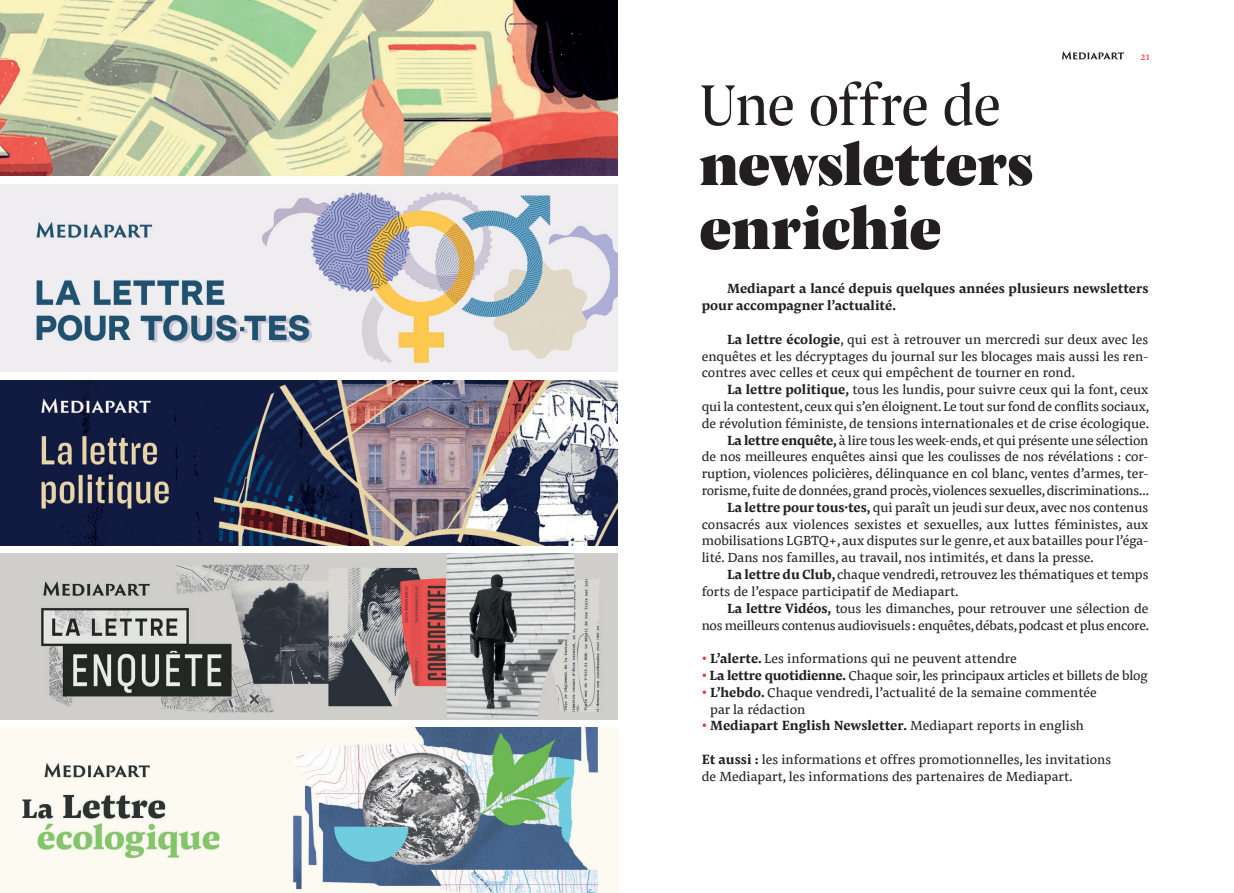
<style>
.page{position:relative;width:1234px;height:893px;background:#fff}
.page>*{position:absolute;margin:0;border:0;box-sizing:border-box;transform-origin:0 0}
.TITRE_Pensum{font:900 60px/60px "Pensum Display";letter-spacing:-.01em;color:#231f20}
.TEXTE_COURANT_PENSUM{font:13.8px/16.8px "Pensum Pro";color:#231f20;text-align:justify}
.TEXTE_COURANT_PENSUM-2{font:13.8px/16.8px "Pensum Pro";letter-spacing:-.02em;color:#231f20;text-align:right}
.TEXTE_COURANT_PENSUM-3{font:700 13.8px/16.8px "Pensum Pro";color:#231f20}
.t1{font:11.25px "Pensum Display";color:#ee3e34}
.s1{font-weight:400}
.s2{font-weight:700}
.s3{font-weight:700;color:#ee3e34}
.s4{color:#ee3e34}
</style>
<div class="page">
<svg style="left:1062px;top:51px;width:61px;height:9px"></svg>
<img style="left:0;top:184px;width:617px;height:188px">
<img style="left:0;top:0;width:617px;height:176px">
<img style="left:0;top:728px;width:617px;height:165px">
<img style="left:0;top:553px;width:617px;height:166px">
<img style="left:0;top:380px;width:617px;height:165px">
<p class="t1" style="left:1140px;top:48px;width:11px">21</p>
<p class="TITRE_Pensum" style="left:699px;top:72px;width:336px"><span class="s1">Une offre de </span>newsletters</p>
<p class="TITRE_Pensum" style="left:699px;top:196px;width:244px">enrichie</p>
<p class="TEXTE_COURANT_PENSUM-3" style="left:701px;top:280px;width:448px;text-indent:26px">Mediapart a lancé depuis quelques années plusieurs newsletters pour accompagner l’actualité.</p>
<p class="TEXTE_COURANT_PENSUM" style="left:701px;top:331px;width:448px;text-indent:26px"><span class="s2">La lettre écologie</span>, qui est à retrouver un mercredi sur deux avec les enquêtes et les décryptages du journal sur les blocages mais aussi les ren&shy;contres avec celles et ceux qui empêchent de tourner en rond.</p>
<p class="TEXTE_COURANT_PENSUM" style="left:701px;top:381px;width:449px;text-indent:26px"><span class="s2">La lettre politique,</span> tous les lundis, pour suivre ceux qui la font, ceux qui la contestent, ceux qui s’en éloignent. Le tout sur fond de conflits sociaux, de révolution féministe, de tensions internationales et de crise écologique.</p>
<p class="TEXTE_COURANT_PENSUM" style="left:701px;top:431px;width:449px;text-indent:26px"><span class="s2">La lettre enquête,</span> à lire tous les week-ends, et qui présente une sélection de nos meilleures enquêtes ainsi que les coulisses de nos révélations : cor&shy;ruption, violences policières, délinquance en col blanc, ventes d’armes, ter&shy;rorisme, fuite de données, grand procès, violences sexuelles, discriminations…</p>
<p class="TEXTE_COURANT_PENSUM" style="left:701px;top:499px;width:448px;text-indent:26px"><span class="s2">La lettre pour tous·tes,</span> qui paraît un jeudi sur deux, avec nos contenus consacrés aux violences sexistes et sexuelles, aux luttes féministes, aux mobilisations LGBTQ+, aux disputes sur le genre, et aux batailles pour l’éga&shy;lité. Dans nos familles, au travail, nos intimités, et dans la presse.</p>
<p class="TEXTE_COURANT_PENSUM" style="left:701px;top:566px;width:448px;text-indent:26px"><span class="s2">La lettre du Club,</span> chaque vendredi, retrouvez les thématiques et temps forts de l’espace participatif de Mediapart.</p>
<p class="TEXTE_COURANT_PENSUM-2" style="left:701px;top:599px;width:449px"><span class="s2">La lettre Vidéos,</span> tous les dimanches, pour retrouver une sélection de<br>nos meilleurs contenus audiovisuels : enquêtes, débats, podcast et plus encore.</p>
<p class="TEXTE_COURANT_PENSUM" style="left:701px;top:650px;width:316px"><span class="s3">•</span> <span class="s2">L’alerte.</span> Les informations qui ne peuvent attendre</p>
<p class="TEXTE_COURANT_PENSUM-2" style="left:701px;top:667px;width:447px"><span class="s3">•</span> <span class="s2">La lettre quotidienne.</span> Chaque soir, les principaux articles et billets de blog</p>
<p class="TEXTE_COURANT_PENSUM" style="left:710px;top:683px;width:388px;text-indent:-9px"><span class="s3">•</span> <span class="s2">L’hebdo.</span> Chaque vendredi, l’actualité de la semaine commentée par la rédaction</p>
<p class="TEXTE_COURANT_PENSUM-3" style="left:701px;top:717px;width:383px"><span class="s4">•</span> Mediapart English Newsletter. <span class="s1">Mediapart reports in english</span></p>
<p class="TEXTE_COURANT_PENSUM" style="left:701px;top:751px;width:411px"><span class="s2">Et aussi :</span> les informations et offres promotionnelles, les invitations de Mediapart, les informations des partenaires de Mediapart.</p>
</div>
